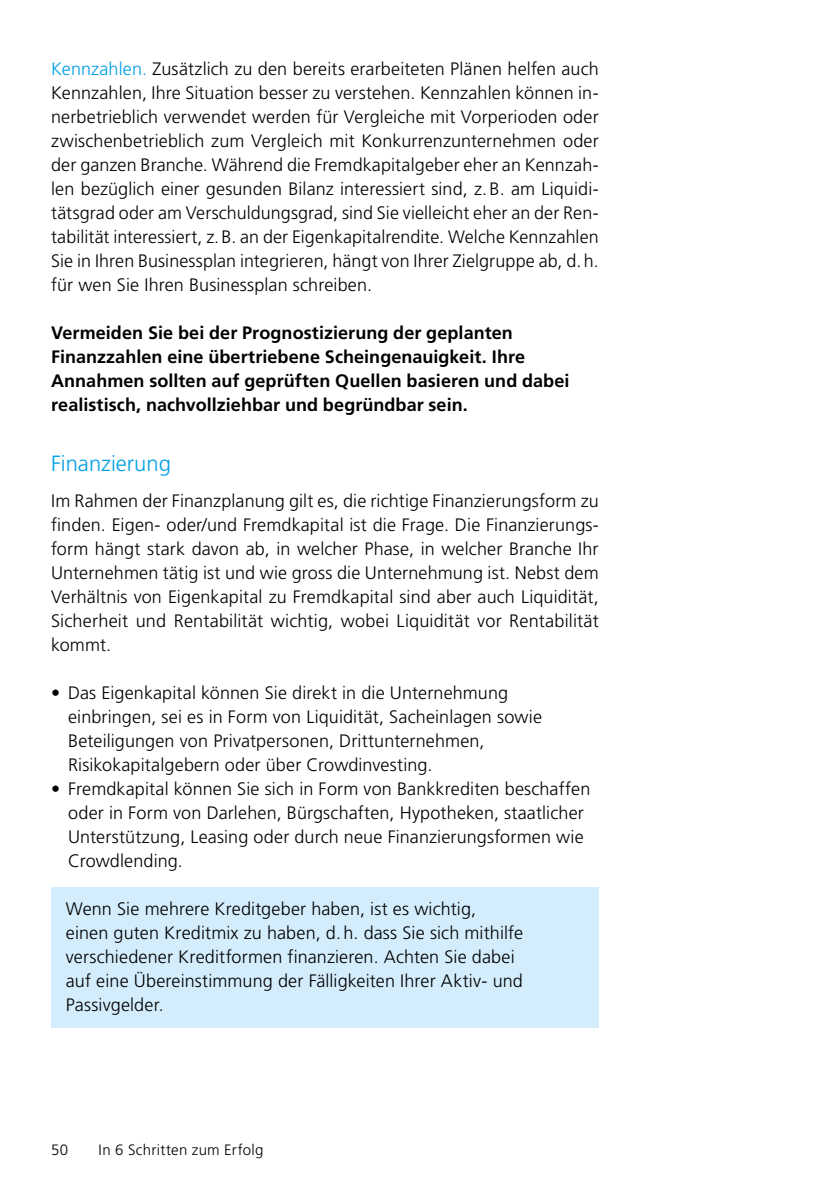
<style>
.page{position:relative;width:840px;height:1191px;background:#fff}
.page>*{position:absolute;margin:0;border:0;box-sizing:border-box;transform-origin:0 0}
.t1{font:22px "Frutiger LT 45 Lt";color:#009fe3}
.t2{font:18px/24px "Frutiger LT 45 Lt";letter-spacing:.01em;color:#000}
.t3{font:18px/24px "Frutiger LT 65 Bd";letter-spacing:.005em;color:#000}
.t4{font:15px "Frutiger LT 45 Lt";letter-spacing:.02em;color:#000}
.s1{color:#009fe3}
</style>
<div class="page">
<div style="left:51px;top:888px;width:547px;height:140px;background:#d4edfc"></div>
<p class="t2" style="left:51px;top:57px;width:549px;text-align:justify"><span class="s1">Kennzahlen.</span> Zusätzlich zu den bereits erarbeiteten Plänen helfen auch Kennzahlen, Ihre Situation besser zu verstehen. Kennzahlen können in&shy;nerbetrieblich verwendet werden für Vergleiche mit Vorperioden oder zwischenbetrieblich zum Vergleich mit Konkurrenzunternehmen oder der ganzen Branche. Während die Fremdkapitalgeber eher an Kennzah&shy;len bezüglich einer gesunden Bilanz interessiert sind, z.B. am Liquidi&shy;tätsgrad oder am Verschuldungsgrad, sind Sie vielleicht eher an der Ren&shy;tabilität interessiert, z.B. an der Eigenkapitalrendite. Welche Kennzahlen Sie in Ihren Businessplan integrieren, hängt von Ihrer Zielgruppe ab, d.h. für wen Sie Ihren Businessplan schreiben.</p>
<p class="t3" style="left:51px;top:321px;width:519px">Vermeiden Sie bei der Prognostizierung der geplanten Finanzzahlen eine übertriebene Scheingenauigkeit. Ihre Annahmen sollten auf geprüften Quellen basieren und dabei realistisch, nachvollziehbar und begründbar sein.</p>
<p class="t1" style="left:51px;top:451px;width:121px">Finanzierung</p>
<p class="t2" style="left:51px;top:489px;width:549px;text-align:justify">Im Rahmen der Finanzplanung gilt es, die richtige Finanzierungsform zu finden. Eigen- oder/und Fremdkapital ist die Frage. Die Finanzierungs&shy;form hängt stark davon ab, in welcher Phase, in welcher Branche Ihr Unternehmen tätig ist und wie gross die Unternehmung ist. Nebst dem Verhältnis von Eigenkapital zu Fremdkapital sind aber auch Liquidität, Sicherheit und Rentabilität wichtig, wobei Liquidität vor Rentabilität kommt.</p>
<p class="t2" style="left:68px;top:681px;width:475px;text-indent:-17px">• Das Eigenkapital können Sie direkt in die Unternehmung einbringen, sei es in Form von Liquidität, Sacheinlagen sowie Beteiligungen von Privatpersonen, Drittunternehmen, Risikokapitalgebern oder über Crowdinvesting.</p>
<p class="t2" style="left:68px;top:777px;width:523px;text-indent:-17px">• Fremdkapital können Sie sich in Form von Bankkrediten beschaffen oder in Form von Darlehen, Bürgschaften, Hypotheken, staatlicher Unterstützung, Leasing oder durch neue Finanzierungsformen wie Crowdlending.</p>
<p class="t2" style="left:66px;top:897px;width:458px">Wenn Sie mehrere Kreditgeber haben, ist es wichtig, einen guten Kreditmix zu haben, d.h. dass Sie sich mithilfe verschiedener Kreditformen finanzieren. Achten Sie dabei auf eine Übereinstimmung der Fälligkeiten Ihrer Aktiv- und Passivgelder.</p>
<p class="t4" style="left:51px;top:1141px;width:19px">50</p>
<p class="t4" style="left:99px;top:1141px;width:166px">In 6 Schritten zum Erfolg</p>
</div>
